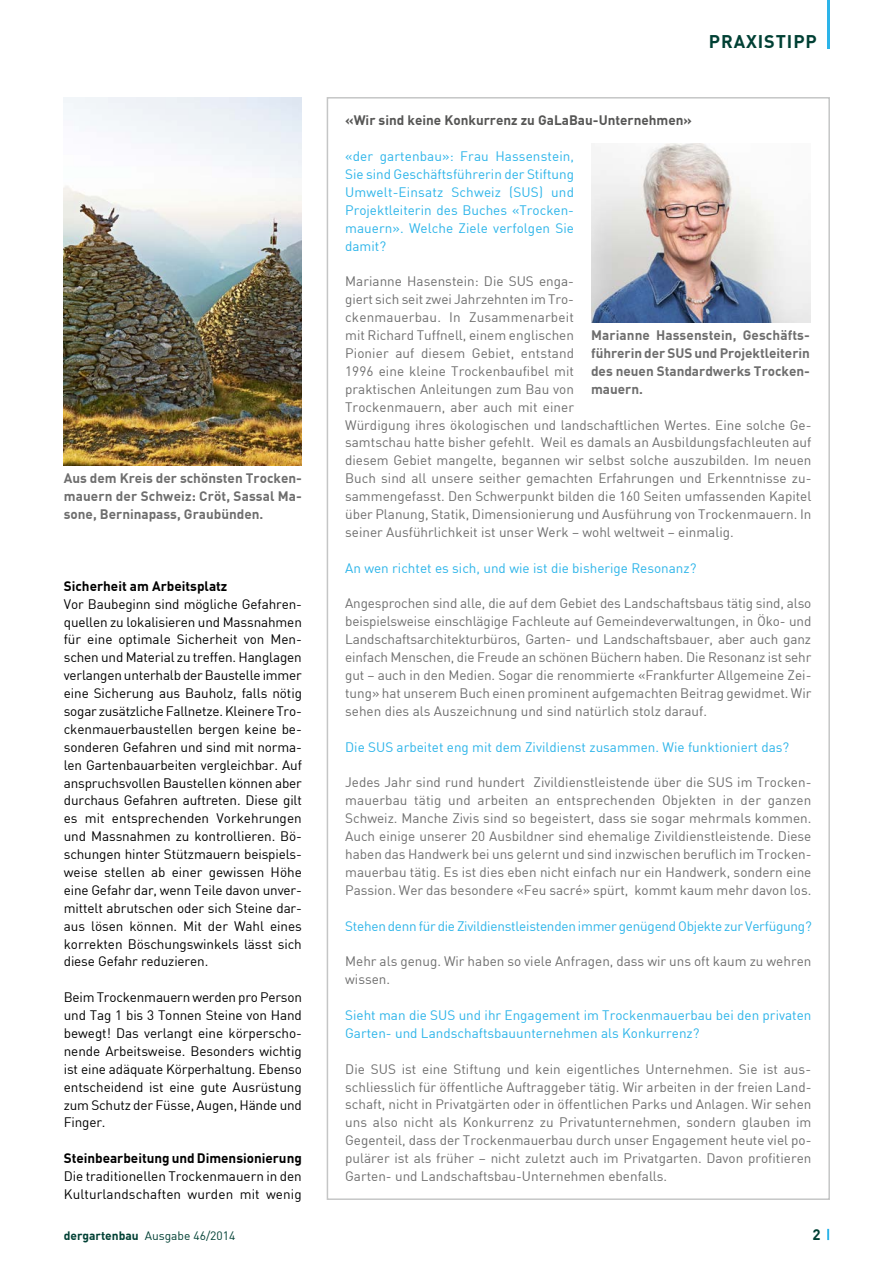
<style>
.page{position:relative;width:893px;height:1263px;background:#fff}
.page>*{position:absolute;margin:0;border:0;box-sizing:border-box;transform-origin:0 0}
.t1{font:700 18px "DIN Offc Pro";letter-spacing:.05em;color:#004034}
.t2{font:700 15px "DIN Offc Pro";color:#004034}
.t3{font:13.5px/17.9px "DIN Offc Pro";color:#6e6e6e;text-align:justify}
.t4{font:13.5px/17.9px "DIN Offc Pro";letter-spacing:-.005em;color:#000;text-align:justify}
.t5{font:13.5px/17.9px "DIN Offc Pro";color:#2cb4e9;text-align:justify}
.t6{font:700 13.5px/17.9px "DIN Offc Pro";color:#6e6e6e;text-align:justify}
.t7{font:700 13.5px "DIN Offc Pro";color:#000}
.t8{font:700 13.5px "DIN Offc Pro";color:#565655}
.t9{font:12px "DIN Offc Pro";color:#004034}
.s1{font-weight:700}
</style>
<div class="page">
<hr style="left:827px;top:0;width:3px;height:49px;background:#2cb4e9">
<svg style="left:827px;top:1229px;width:2px;height:11px"></svg>
<img style="left:591px;top:143px;width:219px;height:179px">
<img style="left:64px;top:98px;width:238px;height:367px">
<p class="t6" style="left:64px;top:468px;width:240px">Aus dem Kreis der schönsten Trocken&shy;mauern der Schweiz: Cröt, Sassal Ma&shy;sone, Berninapass, Graubünden.</p>
<p class="t7" style="left:64px;top:575px;width:165px">Sicherheit am Arbeitsplatz</p>
<p class="t4" style="left:64px;top:593px;width:240px">Vor Baubeginn sind mögliche Gefahren&shy;quellen zu lokalisieren und Massnahmen für eine optimale Sicherheit von Men&shy;schen und Material zu treffen. Hanglagen verlangen unterhalb der Baustelle immer eine Sicherung aus Bauholz, falls nötig sogar zusätzliche Fallnetze. Kleinere Tro&shy;ckenmauerbaustellen bergen keine be&shy;sonderen Gefahren und sind mit norma&shy;len Gartenbauarbeiten vergleichbar. Auf anspruchsvollen Baustellen können aber durchaus Gefahren auftreten. Diese gilt es mit entsprechenden Vorkehrungen und Massnahmen zu kontrollieren. Bö&shy;schungen hinter Stützmauern beispiels&shy;weise stellen ab einer gewissen Höhe eine Gefahr dar, wenn Teile davon unver&shy;mittelt abrutschen oder sich Steine dar&shy;aus lösen können. Mit der Wahl eines korrekten Böschungswinkels lässt sich diese Gefahr reduzieren.</p>
<p class="t4" style="left:64px;top:987px;width:240px">Beim Trockenmauern werden pro Person und Tag 1 bis 3 Tonnen Steine von Hand bewegt! Das verlangt eine körperscho&shy;nende Arbeitsweise. Besonders wichtig ist eine adäquate Körperhaltung. Ebenso entscheidend ist eine gute Ausrüstung zum Schutz der Füsse, Augen, Hände und Finger.</p>
<p class="t7" style="left:64px;top:1147px;width:240px">Steinbearbeitung und Dimensionierung</p>
<p class="t4" style="left:64px;top:1166px;width:239px">Die traditionellen Trockenmauern in den<br>Kulturlandschaften wurden mit wenig</p>
<h1 class="t1" style="left:709px;top:27px;width:110px">PRAXISTIPP</h1>
<p class="t8" style="left:345px;top:109px;width:348px">«Wir sind keine Konkurrenz zu GaLaBau-Unternehmen»</p>
<p class="t5" style="left:345px;top:146px;width:230px">«der gartenbau»: Frau Hassenstein, Sie sind Geschäftsführerin der Stiftung Umwelt-Einsatz Schweiz (SUS) und Projektleiterin des Buches «Trocken&shy;mauern». Welche Ziele verfolgen Sie damit?</p>
<p class="t3" style="left:345px;top:271px;width:468px;text-align:left">Marianne Hasenstein: Die SUS enga-<br>giert sich seit zwei Jahrzehnten im Tro-<br>ckenmauerbau. In Zusammenarbeit<br>mit Richard Tuffnell, einem englischen<br>Pionier auf diesem Gebiet, entstand<br>1996 eine kleine Trockenbaufibel mit<br>praktischen Anleitungen zum Bau von<br>Trockenmauern, aber auch mit einer<br>Würdigung ihres ökologischen und landschaftlichen Wertes. Eine solche Ge&shy;samtschau hatte bisher gefehlt. Weil es damals an Ausbildungsfachleuten auf diesem Gebiet mangelte, begannen wir selbst solche auszubilden. Im neuen Buch sind all unsere seither gemachten Erfahrungen und Erkenntnisse zu&shy;sammengefasst. Den Schwerpunkt bilden die 160 Seiten umfassenden Kapitel über Planung, Statik, Dimensionierung und Ausführung von Trockenmauern. In seiner Ausführlichkeit ist unser Werk – wohl weltweit – einmalig.</p>
<p class="t5" style="left:345px;top:557px;width:353px">An wen richtet es sich, und wie ist die bisherige Resonanz?</p>
<p class="t3" style="left:345px;top:593px;width:468px">Angesprochen sind alle, die auf dem Gebiet des Landschaftsbaus tätig sind, also beispielsweise einschlägige Fachleute auf Gemeindeverwaltungen, in Öko- und Landschaftsarchitekturbüros, Garten- und Landschaftsbauer, aber auch ganz einfach Menschen, die Freude an schönen Büchern haben. Die Resonanz ist sehr gut – auch in den Medien. Sogar die renommierte «Frankfurter Allgemeine Zei&shy;tung» hat unserem Buch einen prominent aufgemachten Beitrag gewidmet. Wir sehen dies als Auszeichnung und sind natürlich stolz darauf.</p>
<p class="t5" style="left:345px;top:736px;width:446px">Die SUS arbeitet eng mit dem Zivildienst zusammen. Wie funktioniert das?</p>
<p class="t3" style="left:345px;top:772px;width:468px">Jedes Jahr sind rund hundert Zivildienstleistende über die SUS im Trocken&shy;mauerbau tätig und arbeiten an entsprechenden Objekten in der ganzen Schweiz. Manche Zivis sind so begeistert, dass sie sogar mehrmals kommen.<br>Auch einige unserer 20 Ausbildner sind ehemalige Zivildienstleistende. Diese haben das Handwerk bei uns gelernt und sind inzwischen beruflich im Trocken&shy;mauerbau tätig. Es ist dies eben nicht einfach nur ein Handwerk, sondern eine Passion. Wer das besondere «Feu sacré» spürt, kommt kaum mehr davon los.</p>
<p class="t5" style="left:345px;top:915px;width:468px">Stehen denn für die Zivildienstleistenden immer genügend Objekte zur Verfügung?</p>
<p class="t3" style="left:345px;top:951px;width:468px">Mehr als genug. Wir haben so viele Anfragen, dass wir uns oft kaum zu wehren wissen.</p>
<p class="t5" style="left:345px;top:1005px;width:468px">Sieht man die SUS und ihr Engagement im Trockenmauerbau bei den privaten<br>Garten- und Landschaftsbauunternehmen als Konkurrenz?</p>
<p class="t3" style="left:345px;top:1058px;width:468px">Die SUS ist eine Stiftung und kein eigentliches Unternehmen. Sie ist aus&shy;schliesslich für öffentliche Auftraggeber tätig. Wir arbeiten in der freien Land&shy;schaft, nicht in Privatgärten oder in öffentlichen Parks und Anlagen. Wir sehen uns also nicht als Konkurrenz zu Privatunternehmen, sondern glauben im Gegenteil, dass der Trockenmauerbau durch unser Engagement heute viel po&shy;pulärer ist als früher – nicht zuletzt auch im Privatgarten. Davon profitieren Garten- und Landschaftsbau-Unternehmen ebenfalls.</p>
<p class="t6" style="left:591px;top:325px;width:220px">Marianne Hassenstein, Geschäfts&shy;führerin der SUS und Projektleiterin des neuen Standardwerks Trocken&shy;mauern.</p>
<p class="t9" style="left:64px;top:1226px;width:173px"><span class="s1">dergartenbau</span> Ausgabe 46/2014</p>
<p class="t2" style="left:812px;top:1222px;width:10px">2</p>
</div>
